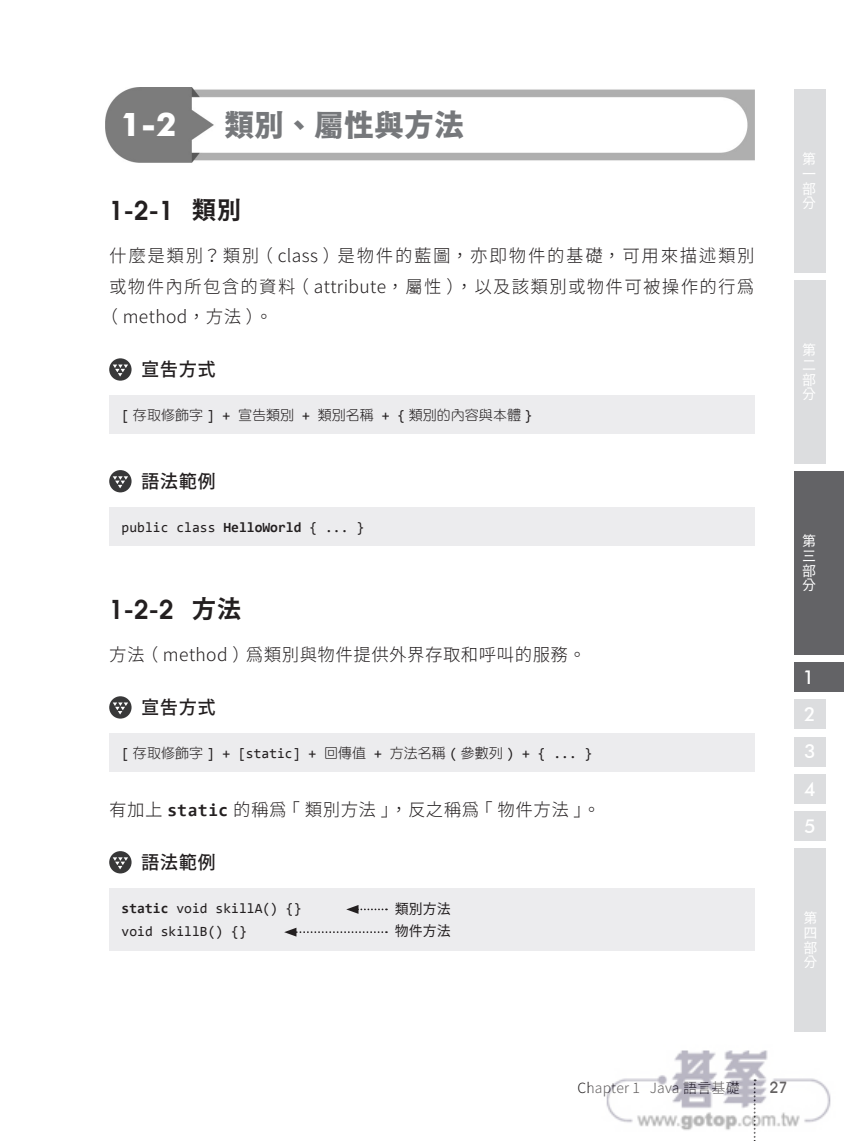
<style>
.page{position:relative;width:844px;height:1141px;background:#fff}
.page>*{position:absolute;margin:0;border:0;box-sizing:border-box;transform-origin:0 0}
.t1{font:700 32.73px "Futura BT";color:#fff}
.t2{font:29.75px "Gen Seki Gothic TW Heavy TTF";letter-spacing:.005em;color:#76787b}
.t3{font:600 25.55px "Avant Garde";color:#231f20}
.t4{font:500 19.25px/37.3px "Futura BT";color:#fff;text-align:justify}
.t5{font:18.38px "Gen Seki Gothic TW Medium TTF";letter-spacing:.025em;color:#231f20}
.t6{font:17.5px "Gen Seki Gothic TW Light TTF";letter-spacing:.025em;color:#231f20}
.t7{font:17.5px "Gen Seki Gothic TW Light TTF";letter-spacing:.07em;color:#231f20}
.t8{font:17.5px "Gen Seki Gothic TW Light TTF";letter-spacing:.09em;color:#231f20}
.t9{font:500 15.75px "Avant Garde IT Cby BT";color:#231f20}
.t10{font:14.17px "Consolas";letter-spacing:.005em;color:#231f20}
.t11{font:14px "DF Yuan Std W3";letter-spacing:.005em;color:#231f20}
.t12{font:14px/14.7px "Gen Seki Gothic TW Regular TTF";color:#fff;text-align:justify}
.t13{font:14px "Gen Seki Gothic TW Light TTF";letter-spacing:.01em;color:#231f20}
.t14{font:14px "Gen Seki Gothic TW Regular TTF";color:#231f20}
.s1{font-family:"Gen Seki Gothic TW Bold TTF";font-weight:400;font-size:24.5px}
.s2{font-family:"DF Hei Std W3";font-size:17.85px}
.s3{font-family:"Consolas";font-size:14.17px}
.s4{font-weight:700}
.s5{font-family:"DF Yuan Std W3";font-size:14px}
.s6{font-family:"Consolas";font-weight:700;font-size:17.68px}
</style>
<div class="page">
<div style="left:794px;top:89px;width:49px;height:184px;background:#dcdddf"></div>
<div style="left:794px;top:280px;width:49px;height:184px;background:#dcdddf"></div>
<div style="left:794px;top:848px;width:49px;height:184px;background:#dcdddf"></div>
<div style="left:794px;top:699px;width:49px;height:30px;background:#dcdddf"></div>
<div style="left:794px;top:737px;width:49px;height:29px;background:#dcdddf"></div>
<div style="left:794px;top:774px;width:49px;height:30px;background:#dcdddf"></div>
<div style="left:794px;top:811px;width:49px;height:30px;background:#dcdddf"></div>
<div style="left:826px;top:0;width:17px;height:1079px;background:#fff"></div>
<div style="left:794px;top:471px;width:49px;height:184px;background:#636366"></div>
<div style="left:794px;top:662px;width:49px;height:30px;background:#636366"></div>
<img style="left:105px;top:88px;width:649px;height:74px">
<svg style="left:109px;top:358px;width:22px;height:23px"></svg>
<svg style="left:113px;top:365px;width:15px;height:12px"></svg>
<div style="left:109px;top:396px;width:645px;height:38px;background:#ececee"></div>
<div style="left:109px;top:470px;width:22px;height:22px;background:#383839;border-radius:50%"></div>
<svg style="left:113px;top:476px;width:15px;height:12px"></svg>
<div style="left:109px;top:507px;width:645px;height:39px;background:#ececee"></div>
<div style="left:109px;top:696px;width:22px;height:23px;background:#383839;border-radius:50%"></div>
<svg style="left:113px;top:702px;width:15px;height:13px"></svg>
<div style="left:109px;top:733px;width:645px;height:39px;background:#ececee"></div>
<div style="left:109px;top:851px;width:22px;height:22px;background:#383839;border-radius:50%"></div>
<svg style="left:113px;top:857px;width:15px;height:12px"></svg>
<div style="left:109px;top:888px;width:645px;height:63px;background:#ececee"></div>
<svg style="left:346px;top:905px;width:41px;height:9px"></svg>
<svg style="left:284px;top:928px;width:103px;height:9px"></svg>
<img style="left:606px;top:1050px;width:225px;height:88px">
<h1 class="t1" style="left:121px;top:104px;width:57px">1-2</h1>
<h2 class="t2" style="left:224px;top:108px;width:241px">類別、屬性與方法</h2>
<h3 class="t3" style="left:109px;top:194px;width:134px">1-2-1 <span class="s1">類別</span></h3>
<p class="t8" style="left:109px;top:246px;width:646px">什麼是類別？類別（ class ）是物件的藍圖，亦<span class="s2">即</span>物件的基礎，可用來描述類別</p>
<p class="t7" style="left:109px;top:276px;width:646px">或物件內所包含的資料（ attribute，屬性），以及該類別或物件可被操作的行為</p>
<p class="t6" style="left:100px;top:307px;width:174px">（ method，方法）。</p>
<p class="t5" style="left:141px;top:359px;width:76px">宣告方式</p>
<p class="t11" style="left:122px;top:407px;width:412px"><span class="s3">[</span> 存取修飾字 <span class="s3">] +</span> 宣告類別 <span class="s3">+</span> 類別名稱 <span class="s3">+ {</span> 類別的內容與本體 <span class="s3">}</span></p>
<p class="t5" style="left:141px;top:471px;width:76px">語法範例</p>
<p class="t10" style="left:122px;top:517px;width:244px">public class <span class="s4">HelloWorld</span> { ... }</p>
<h3 class="t3" style="left:109px;top:593px;width:134px">1-2-2 <span class="s1">方法</span></h3>
<p class="t6" style="left:109px;top:645px;width:478px">方法（ method ）為類別與物件提供外界存取和呼叫的服務。</p>
<p class="t5" style="left:141px;top:697px;width:76px">宣告方式</p>
<p class="t10" style="left:122px;top:744px;width:472px">[ <span class="s5">存取修飾字</span> ] + [static] + <span class="s5">回傳值</span> + <span class="s5">方法名稱</span> ( <span class="s5">參數列</span> ) + { ... }</p>
<p class="t6" style="left:109px;top:800px;width:492px">有加上 <span class="s6">static</span> 的稱為「類別方法」，反之稱為「物件方法」。</p>
<p class="t5" style="left:141px;top:852px;width:76px">語法範例</p>
<p class="t10" style="left:122px;top:899px;width:181px"><span class="s4">static</span> void skillA() {}</p>
<p class="t14" style="left:394px;top:900px;width:57px">類別方法</p>
<p class="t10" style="left:122px;top:922px;width:127px">void skillB() {}</p>
<p class="t14" style="left:394px;top:923px;width:57px">物件方法</p>
<p class="t12" style="left:802px;top:152px;width:15px">第一部分</p>
<p class="t12" style="left:802px;top:343px;width:15px">第二部分</p>
<p class="t12" style="left:802px;top:534px;width:15px">第三部分</p>
<h3 class="t4" style="left:802px;top:658px;width:13px">1</h3>
<h3 class="t4" style="left:804px;top:696px;width:13px">2<br>3<br>4<br>5</h3>
<p class="t12" style="left:803px;top:911px;width:15px">第四部分</p>
<p class="t13" style="left:577px;top:1079px;width:164px">Chapter 1 Java 語言基礎</p>
<p class="t9" style="left:769px;top:1078px;width:20px">27</p>
</div>
